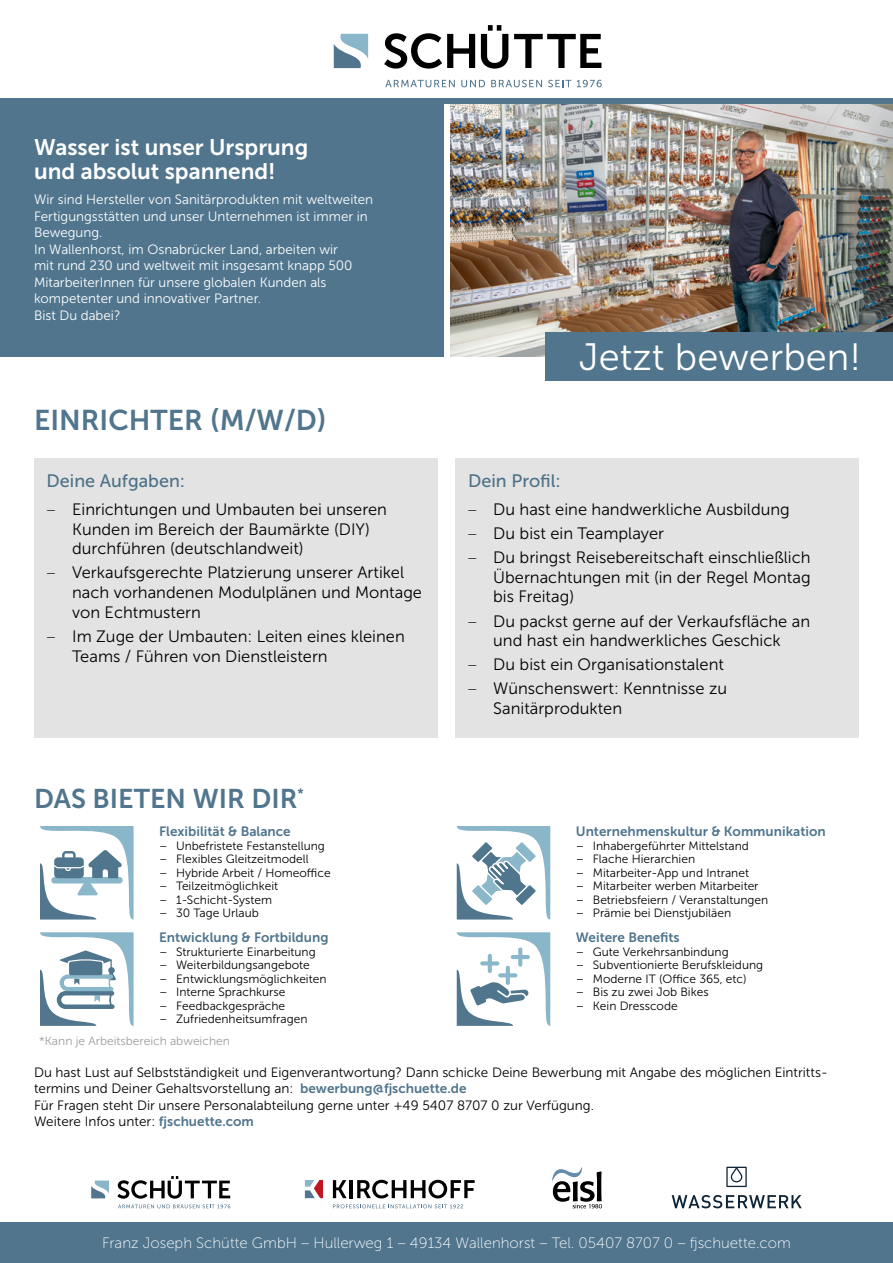
<style>
.page{position:relative;width:893px;height:1263px;background:#fff}
.page>*{position:absolute;margin:0;border:0;box-sizing:border-box;transform-origin:0 0}
.t1{font:38.1px "Museo Sans 300";color:#fff}
.t2{font:28.5px "Museo Sans 700";color:#50758d}
.t3{font:27px "Museo Sans 700";color:#50758d}
.t4{font:22.5px/24px "Museo Sans 700";color:#fff}
.t5{font:18px "Museo Sans 500";color:#4d7187}
.t6{font:16.5px/19.8px "Museo Sans 300";color:#000}
.t7{font:15px "Museo Sans 100";color:#fff}
.t8{font:13.5px/16.5px "Museo Sans 300";color:#fff}
.t9{font:13.5px/16.5px "Museo Sans 300";color:#000}
.t10{font:13.5px "Museo Sans 700";color:#50758d}
.t11{font:12px "Museo Sans 300";color:#000}
.t12{font:12px "Museo Sans 300";color:#9d9d9c}
.s1{font-family:"Museo Sans 100"}
.s2{font-family:"Museo Sans 700";color:#50758d}
</style>
<div class="page">
<div style="left:34px;top:459px;width:404px;height:279px;background:#e3e3e3"></div>
<div style="left:455px;top:459px;width:404px;height:279px;background:#e3e3e3"></div>
<div style="left:0;top:101px;width:443px;height:256px;background:#50758d"></div>
<svg style="left:385px;top:80px;width:70px;height:7px"></svg>
<svg style="left:461px;top:80px;width:24px;height:7px"></svg>
<svg style="left:491px;top:80px;width:51px;height:7px"></svg>
<svg style="left:548px;top:80px;width:23px;height:7px"></svg>
<svg style="left:577px;top:80px;width:25px;height:7px"></svg>
<svg style="left:384px;top:33px;width:91px;height:36px"></svg>
<svg style="left:481px;top:25px;width:27px;height:44px"></svg>
<svg style="left:514px;top:34px;width:87px;height:34px"></svg>
<svg style="left:334px;top:34px;width:34px;height:34px"></svg>
<div style="left:0;top:1222px;width:893px;height:41px;background:#50758d"></div>
<svg style="left:40px;top:826px;width:94px;height:93px"></svg>
<svg style="left:457px;top:826px;width:93px;height:93px"></svg>
<svg style="left:40px;top:932px;width:94px;height:94px"></svg>
<svg style="left:457px;top:932px;width:93px;height:94px"></svg>
<svg style="left:117px;top:1176px;width:113px;height:32px"></svg>
<svg style="left:91px;top:1180px;width:18px;height:18px"></svg>
<svg style="left:333px;top:1204px;width:130px;height:4px"></svg>
<svg style="left:333px;top:1180px;width:14px;height:18px"></svg>
<hr style="left:350px;top:1180px;width:3px;height:18px;background:#000">
<svg style="left:357px;top:1180px;width:118px;height:18px"></svg>
<svg style="left:305px;top:1180px;width:18px;height:18px"></svg>
<svg style="left:552px;top:1167px;width:50px;height:41px"></svg>
<svg style="left:726px;top:1167px;width:21px;height:20px"></svg>
<svg style="left:672px;top:1195px;width:130px;height:13px"></svg>
<img style="left:451px;top:104px;width:442px;height:253px">
<div style="left:545px;top:333px;width:348px;height:48px;background:#50758d"></div>
<div style="left:0;top:99px;width:893px;height:5px;background:#50758d"></div>
<h3 class="t4" style="left:34px;top:135px;width:276px">Wasser ist unser Ursprung und absolut spannend!</h3>
<p class="t8" style="left:34px;top:191px;width:341px">Wir sind Hersteller von Sanitärprodukten mit weltweiten Fertigungsstätten und unser Unternehmen ist immer in Bewegung.<br>In Wallenhorst, im Osnabrücker Land, arbeiten wir<br>mit rund 230 und weltweit mit insgesamt knapp 500<br>MitarbeiterInnen für unsere globalen Kunden als kompetenter und innovativer Partner.<br>Bist Du dabei?</p>
<h2 class="t2" style="left:34px;top:404px;width:294px">EINRICHTER (M/W/D)</h2>
<p class="t5" style="left:47px;top:471px;width:140px">Deine Aufgaben:</p>
<p class="t6" style="left:72px;top:499px;width:316px;text-indent:-26px"><span class="s1">–</span> Einrichtungen und Umbauten bei unseren<br>Kunden im Bereich der Baumärkte (DIY) durchführen (deutschlandweit)</p>
<p class="t6" style="left:72px;top:563px;width:351px;text-indent:-26px"><span class="s1">–</span> Verkaufsgerechte Platzierung unserer Artikel nach vorhandenen Modulplänen und Montage von Echtmustern</p>
<p class="t6" style="left:72px;top:627px;width:334px;text-indent:-26px"><span class="s1">–</span> Im Zuge der Umbauten: Leiten eines kleinen<br>Teams / Führen von Dienstleistern</p>
<h3 class="t3" style="left:34px;top:784px;width:271px">DAS BIETEN WIR DIR<sup>*</sup></h3>
<p class="t10" style="left:159px;top:824px;width:133px">Flexibilität &amp; Balance</p>
<p class="t11" style="left:159px;top:839px;width:167px">– Unbefristete Festanstellung</p>
<p class="t11" style="left:159px;top:852px;width:151px">– Flexibles Gleitzeitmodell</p>
<p class="t11" style="left:159px;top:866px;width:173px">– Hybride Arbeit / Homeoffice</p>
<p class="t11" style="left:159px;top:879px;width:121px">– Teilzeitmöglichkeit</p>
<p class="t11" style="left:159px;top:893px;width:114px">– 1-Schicht-System</p>
<p class="t11" style="left:159px;top:906px;width:101px">– 30 Tage Urlaub</p>
<p class="t10" style="left:159px;top:930px;width:171px">Entwicklung &amp; Fortbildung</p>
<p class="t11" style="left:159px;top:945px;width:158px">– Strukturierte Einarbeitung</p>
<p class="t11" style="left:159px;top:959px;width:152px">– Weiterbildungsangebote</p>
<p class="t11" style="left:159px;top:972px;width:169px">– Entwicklungsmöglichkeiten</p>
<p class="t11" style="left:159px;top:986px;width:128px">– Interne Sprachkurse</p>
<p class="t11" style="left:159px;top:999px;width:128px">– Feedbackgespräche</p>
<p class="t11" style="left:159px;top:1013px;width:150px">– Zufriedenheitsumfragen</p>
<p class="t12" style="left:39px;top:1035px;width:192px">*Kann je Arbeitsbereich abweichen</p>
<h1 class="t1" style="left:579px;top:336px;width:284px">Jetzt bewerben!</h1>
<p class="t5" style="left:468px;top:471px;width:94px">Dein Profil:</p>
<p class="t6" style="left:468px;top:499px;width:324px"><span class="s1">–</span> Du hast eine handwerkliche Ausbildung</p>
<p class="t6" style="left:468px;top:523px;width:198px"><span class="s1">–</span> Du bist ein Teamplayer</p>
<p class="t6" style="left:493px;top:547px;width:319px;text-align:justify;text-indent:-26px"><span class="s1">–</span> Du bringst Reisebereitschaft einschließlich Übernachtungen mit (in der Regel Montag bis Freitag)</p>
<p class="t6" style="left:468px;top:611px;width:344px;text-align:center"><span class="s1">–</span> Du packst gerne auf der Verkaufsfläche an und hast ein handwerkliches Geschick</p>
<p class="t6" style="left:468px;top:655px;width:258px"><span class="s1">–</span> Du bist ein Organisationstalent</p>
<p class="t6" style="left:493px;top:679px;width:235px;text-indent:-26px"><span class="s1">–</span> Wünschenswert: Kenntnisse zu<br>Sanitärprodukten</p>
<p class="t10" style="left:576px;top:824px;width:251px">Unternehmenskultur &amp; Kommunikation</p>
<p class="t11" style="left:576px;top:839px;width:175px">– Inhabergeführter Mittelstand</p>
<p class="t11" style="left:576px;top:852px;width:121px">– Flache Hierarchien</p>
<p class="t11" style="left:576px;top:866px;width:175px">– Mitarbeiter-App und Intranet</p>
<p class="t11" style="left:576px;top:879px;width:184px">– Mitarbeiter werben Mitarbeiter</p>
<p class="t11" style="left:576px;top:893px;width:194px">– Betriebsfeiern / Veranstaltungen</p>
<p class="t11" style="left:576px;top:906px;width:157px">– Prämie bei Dienstjubiläen</p>
<p class="t10" style="left:576px;top:930px;width:105px">Weitere Benefits</p>
<p class="t11" style="left:576px;top:945px;width:154px">– Gute Verkehrsanbindung</p>
<p class="t11" style="left:576px;top:959px;width:189px">– Subventionierte Berufskleidung</p>
<p class="t11" style="left:576px;top:972px;width:172px">– Moderne IT (Office 365, etc)</p>
<p class="t11" style="left:576px;top:986px;width:134px">– Bis zu zwei Job Bikes</p>
<p class="t11" style="left:576px;top:999px;width:103px">– Kein Dresscode</p>
<p class="t9" style="left:34px;top:1064px;width:795px">Du hast Lust auf Selbstständigkeit und Eigenverantwortung? Dann schicke Deine Bewerbung mit Angabe des möglichen Eintritts&shy;termins und Deiner Gehaltsvorstellung an: <span class="s2">bewerbung@fjschuette.de<br></span>Für Fragen steht Dir unsere Personalabteilung gerne unter +49 5407 8707 0 zur Verfügung.<br>Weitere Infos unter: <span class="s2">fjschuette.com</span></p>
<p class="t7" style="left:102px;top:1235px;width:690px">Franz Joseph Schütte GmbH – Hullerweg 1 – 49134 Wallenhorst – Tel. 05407 8707 0 – fjschuette.com</p>
</div>
